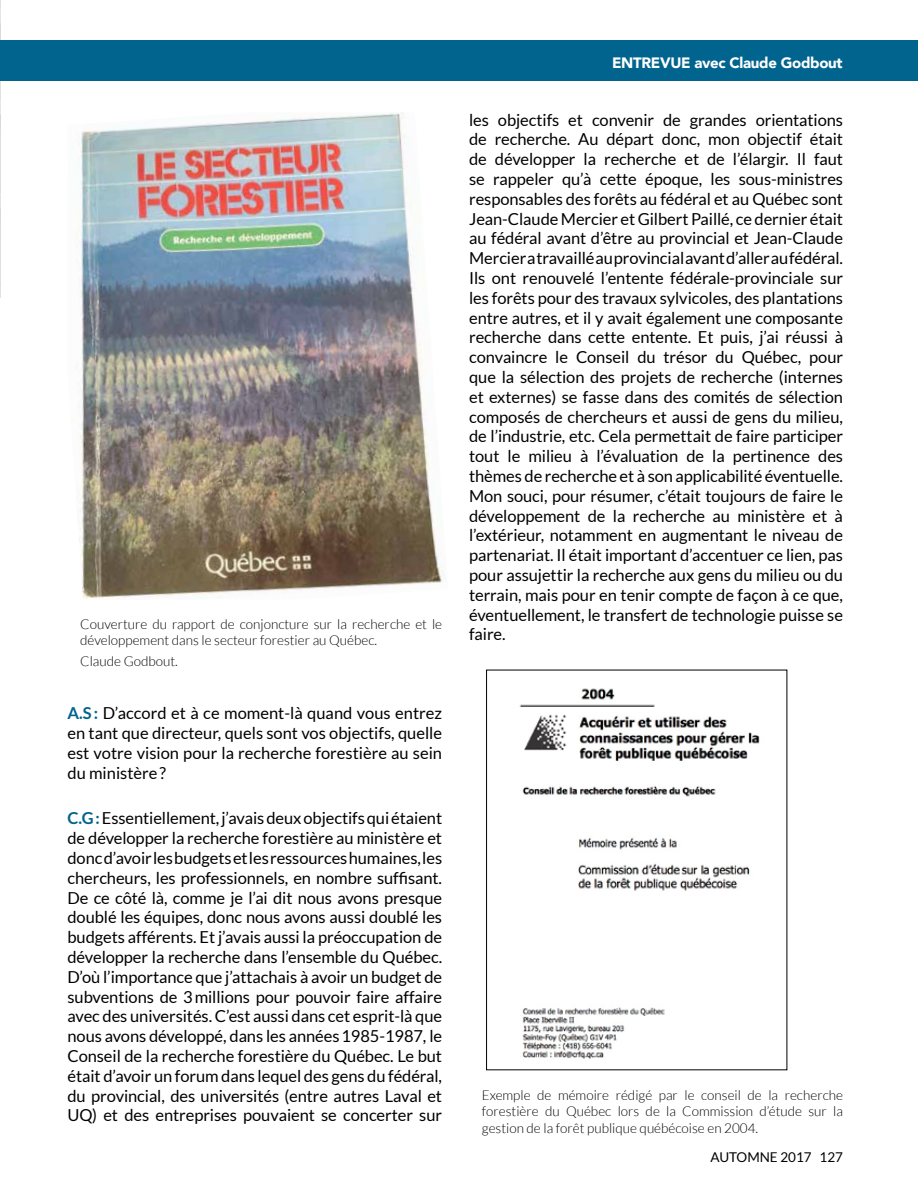
<style>
.page{position:relative;width:918px;height:1188px;background:#fff}
.page>*{position:absolute;margin:0;border:0;box-sizing:border-box;transform-origin:0 0}
.t1{font:16.5px/19.8px "Lato";letter-spacing:-.005em;color:#000;text-align:justify}
.t2{font:900 15px "Avenir";letter-spacing:-.02em;color:#fff}
.t3{font:300 13.5px/16.5px "Lato";color:#000}
.t4{font:13.5px "Lato";color:#000}
.s1{font-weight:700;color:#00648e}
</style>
<div class="page">
<img style="left:0;top:0;width:1px;height:298px">
<img style="left:76px;top:113px;width:370px;height:486px">
<img style="left:519px;top:688px;width:241px;height:371px">
<div style="left:0;top:40px;width:918px;height:41px;background:#00648e"></div>
<p class="t3" style="left:80px;top:616px;width:363px">Couverture du rapport de conjoncture sur la recherche et le développement dans le secteur forestier au Québec.</p>
<p class="t3" style="left:80px;top:653px;width:99px">Claude Godbout.</p>
<p class="t1" style="left:68px;top:703px;width:376px"><span class="s1">A.S:</span> D’accord et à ce moment-là quand vous entrez en tant que directeur, quels sont vos objectifs, quelle est votre vision pour la recherche forestière au sein du ministère?</p>
<p class="t1" style="left:68px;top:808px;width:376px"><span class="s1">C.G:</span> Essentiellement, j’avais deux objectifs qui étaient de développer la recherche forestière au ministère et donc d’avoir les budgets et les ressources humaines, les chercheurs, les professionnels, en nombre suffisant.<br>De ce côté là, comme je l’ai dit nous avons presque doublé les équipes, donc nous avons aussi doublé les budgets afférents. Et j’avais aussi la préoccupation de développer la recherche dans l’ensemble du Québec.<br>D’où l’importance que j’attachais à avoir un budget de subventions de 3millions pour pouvoir faire affaire avec des universités. C’est aussi dans cet esprit-là que nous avons développé, dans les années1985-1987, le Conseil de la recherche forestière du Québec. Le but était d’avoir un forum dans lequel des gens du fédéral, du provincial, des universités (entre autres Laval et UQ) et des entreprises pouvaient se concerter sur</p>
<p class="t2" style="left:612px;top:50px;width:232px">ENTREVUE avec Claude Godbout</p>
<p class="t1" style="left:469px;top:110px;width:375px">les objectifs et convenir de grandes orientations de recherche. Au départ donc, mon objectif était de développer la recherche et de l’élargir. Il faut se rappeler qu’à cette époque, les sous-ministres responsables des forêts au fédéral et au Québec sont Jean-Claude Mercier et Gilbert Paillé, ce dernier était au fédéral avant d’être au provincial et Jean-Claude Mercier a travaillé au provincial avant d’aller au fédéral.<br>Ils ont renouvelé l’entente fédérale-provinciale sur les forêts pour des travaux sylvicoles, des plantations entre autres, et il y avait également une composante recherche dans cette entente. Et puis, j’ai réussi à convaincre le Conseil du trésor du Québec, pour que la sélection des projets de recherche (internes et externes) se fasse dans des comités de sélection composés de chercheurs et aussi de gens du milieu, de l’industrie, etc. Cela permettait de faire participer tout le milieu à l’évaluation de la pertinence des thèmes de recherche et à son applicabilité éventuelle.<br>Mon souci, pour résumer, c’était toujours de faire le développement de la recherche au ministère et à l’extérieur, notamment en augmentant le niveau de partenariat. Il était important d’accentuer ce lien, pas pour assujettir la recherche aux gens du milieu ou du terrain, mais pour en tenir compte de façon à ce que, éventuellement, le transfert de technologie puisse se faire.</p>
<p class="t3" style="left:482px;top:1087px;width:363px;text-align:justify">Exemple de mémoire rédigé par le conseil de la recherche forestière du Québec lors de la Commission d’étude sur la gestion de la forêt publique québécoise en 2004.</p>
<p class="t4" style="left:711px;top:1149px;width:134px">AUTOMNE 2017 127</p>
</div>
